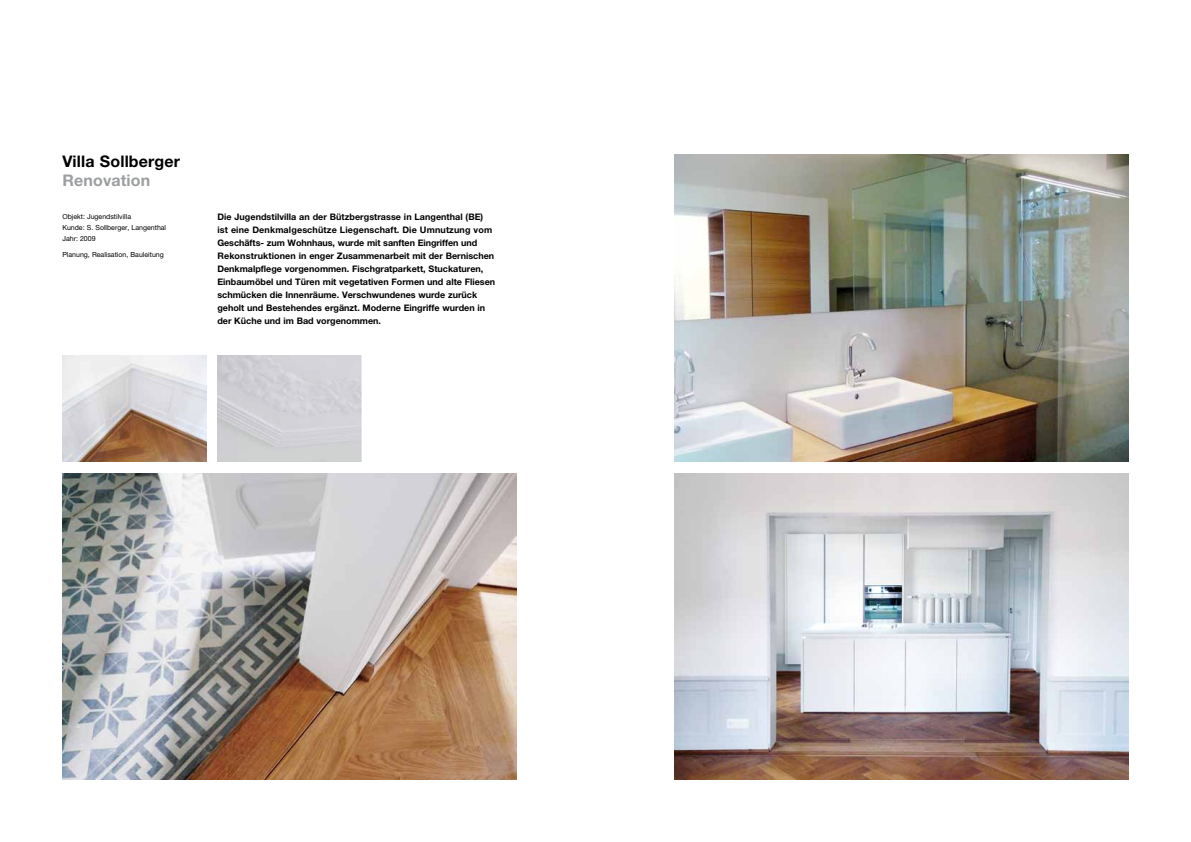
<style>
.page{position:relative;width:1191px;height:842px;background:#fff}
.page>*{position:absolute;margin:0;border:0;box-sizing:border-box;transform-origin:0 0}
.t1{font:700 16px "Helvetica Neue";letter-spacing:.01em;color:#000}
.t2{font:700 16px "Helvetica Neue";letter-spacing:.01em;color:#9c9e9f}
.t3{font:700 9px/13px "Helvetica Neue";color:#000}
.t4{font:7px/11px "Helvetica Neue";color:#000}
</style>
<div class="page">
<img style="left:62px;top:355px;width:144px;height:106px">
<img style="left:62px;top:473px;width:454px;height:307px">
<img style="left:675px;top:154px;width:453px;height:307px">
<img style="left:675px;top:473px;width:453px;height:307px">
<h1 class="t1" style="left:62px;top:151px;width:119px">Villa Sollberger</h1>
<h1 class="t2" style="left:62px;top:171px;width:89px">Renovation</h1>
<p class="t4" style="left:62px;top:211px;width:105px">Objekt: Jugendstilvilla<br>Kunde: S. Sollberger, Langenthal<br>Jahr: 2009</p>
<p class="t4" style="left:62px;top:249px;width:103px">Planung, Realisation, Bauleitung</p>
<p class="t3" style="left:217px;top:211px;width:279px">Die Jugendstilvilla an der Bützbergstrasse in Langenthal (BE) ist eine Denkmalgeschütze Liegenschaft. Die Umnutzung vom Geschäfts- zum Wohnhaus, wurde mit sanften Eingriffen und Rekonstruktionen in enger Zusammenarbeit mit der Bernischen Denkmalpflege vorgenommen. Fischgratparkett, Stuckaturen, Einbaumöbel und Türen mit vegetativen Formen und alte Fliesen schmücken die Innenräume. Verschwundenes wurde zurück geholt und Bestehendes ergänzt. Moderne Eingriffe wurden in der Küche und im Bad vorgenommen.</p>
</div>
